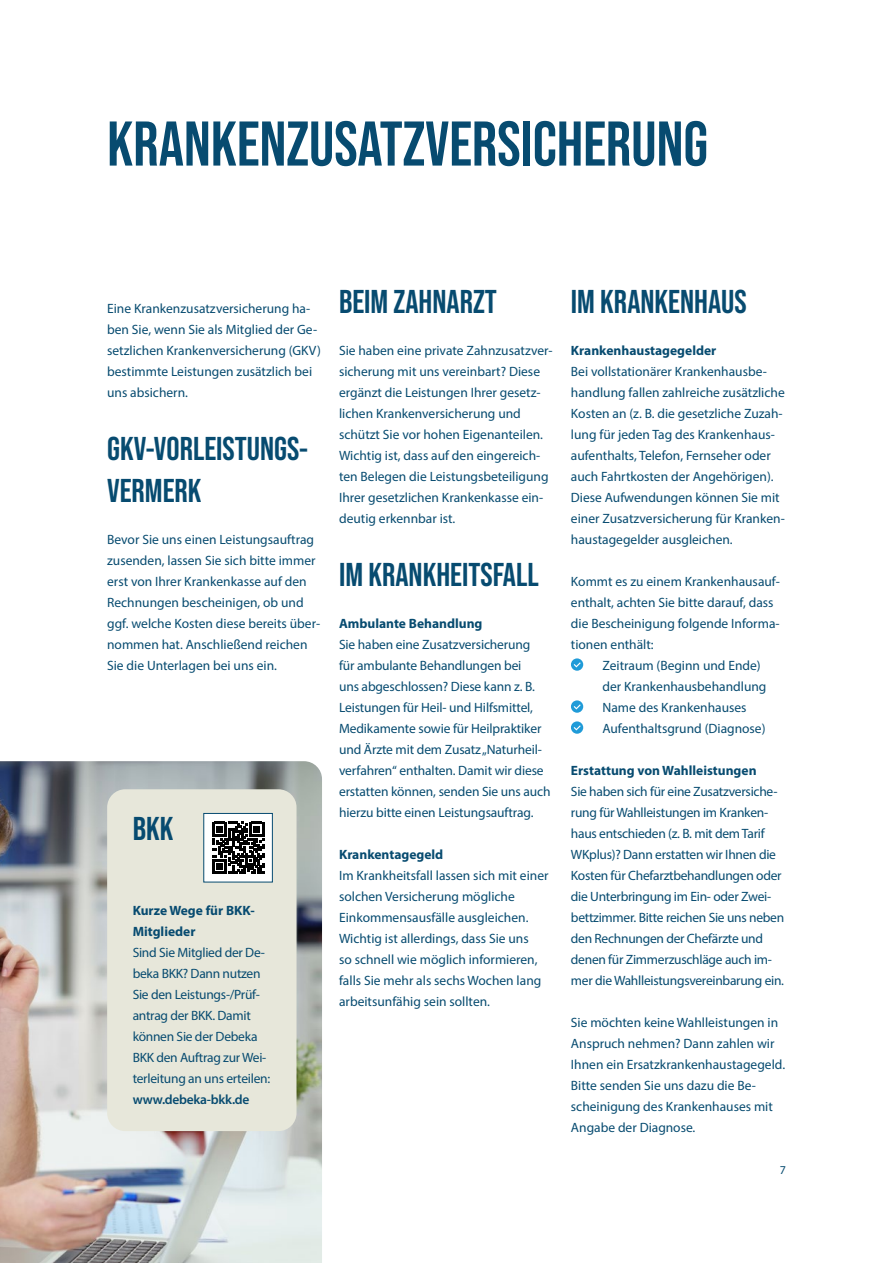
<style>
.page{position:relative;width:893px;height:1263px;background:#fff}
.page>*{position:absolute;margin:0;border:0;box-sizing:border-box;transform-origin:0 0}
.t1{font:700 63px "Bebas Neue Pro";color:#074b70}
.t2{font:700 33px/42px "Bebas Neue Pro";color:#074b70}
.t3{font:13.5px/21px "Myriad Pro";color:#074b70}
.t4{font:13.5px/21px "Myriad Pro";letter-spacing:-.02em;color:#074b70}
.t5{font:700 13.5px/21px "Myriad Pro";color:#074b70}
.t6{font:600 13.5px "Myriad Pro";letter-spacing:-.02em;color:#074b70}
.t7{font:12px "Myriad Pro";color:#074b70}
</style>
<div class="page">
<img style="left:0;top:761px;width:322px;height:502px">
<svg style="left:571px;top:658px;width:12px;height:13px"></svg>
<svg style="left:571px;top:700px;width:12px;height:13px"></svg>
<svg style="left:571px;top:721px;width:12px;height:13px"></svg>
<div style="left:107px;top:789px;width:190px;height:342px;background:#e7e7da;border-radius:18px"></div>
<div style="left:204px;top:813px;width:68px;height:69px;background:#fff"></div>
<svg style="left:212px;top:822px;width:52px;height:52px"></svg>
<div style="left:204px;top:813px;width:69px;height:69px;border:1px solid #074b70"></div>
<h1 class="t1" style="left:107px;top:108px;width:602px">KRANKENZUSATZVERSICHERUNG</h1>
<p class="t3" style="left:107px;top:297px;width:215px">Eine Krankenzusatzversicherung ha&shy;ben Sie, wenn Sie als Mitglied der Ge&shy;setzlichen Krankenversicherung (GKV) bestimmte Leistungen zusätzlich bei uns absichern.</p>
<h2 class="t2" style="left:107px;top:427px;width:202px">GKV-VORLEISTUNGS-<br>VERMERK</h2>
<p class="t3" style="left:107px;top:528px;width:215px">Bevor Sie uns einen Leistungsauftrag zusenden, lassen Sie sich bitte immer erst von Ihrer Krankenkasse auf den Rechnungen bescheinigen, ob und ggf. welche Kosten diese bereits über&shy;nommen hat. Anschließend reichen Sie die Unterlagen bei uns ein.</p>
<h2 class="t2" style="left:133px;top:807px;width:42px">BKK</h2>
<p class="t5" style="left:133px;top:899px;width:124px">Kurze Wege für BKK-<br>Mitglieder</p>
<p class="t4" style="left:133px;top:942px;width:139px">Sind Sie Mitglied der De&shy;beka BKK? Dann nutzen<br>Sie den Leistungs-/Prüf&shy;antrag der BKK. Damit können Sie der Debeka<br>BKK den Auftrag zur Wei&shy;terleitung an uns erteilen:</p>
<p class="t6" style="left:133px;top:1091px;width:118px">www.debeka-bkk.de</p>
<h2 class="t2" style="left:339px;top:280px;width:159px">BEIM ZAHNARZT</h2>
<p class="t3" style="left:339px;top:339px;width:215px">Sie haben eine private Zahnzusatzver&shy;sicherung mit uns vereinbart? Diese ergänzt die Leistungen Ihrer gesetz&shy;lichen Krankenversicherung und schützt Sie vor hohen Eigenanteilen.<br>Wichtig ist, dass auf den eingereich&shy;ten Belegen die Leistungsbeteiligung Ihrer gesetzlichen Krankenkasse ein&shy;deutig erkennbar ist.</p>
<h2 class="t2" style="left:339px;top:553px;width:201px">IM KRANKHEITSFALL</h2>
<p class="t5" style="left:339px;top:612px;width:145px">Ambulante Behandlung</p>
<p class="t3" style="left:339px;top:633px;width:213px">Sie haben eine Zusatzversicherung<br>für ambulante Behandlungen bei<br>uns abgeschlossen? Diese kann z. B.<br>Leistungen für Heil- und Hilfsmittel, Medikamente sowie für Heilpraktiker und Ärzte mit dem Zusatz „Naturheil&shy;verfahren“ enthalten. Damit wir diese erstatten können, senden Sie uns auch hierzu bitte einen Leistungsauftrag.</p>
<p class="t5" style="left:339px;top:843px;width:106px">Krankentagegeld</p>
<p class="t3" style="left:339px;top:864px;width:211px">Im Krankheitsfall lassen sich mit einer solchen Versicherung mögliche Einkommensausfälle ausgleichen.<br>Wichtig ist allerdings, dass Sie uns<br>so schnell wie möglich informieren, falls Sie mehr als sechs Wochen lang arbeitsunfähig sein sollten.</p>
<h2 class="t2" style="left:571px;top:280px;width:177px">IM KRANKENHAUS</h2>
<p class="t5" style="left:571px;top:339px;width:147px">Krankenhaustagegelder</p>
<p class="t3" style="left:571px;top:360px;width:215px">Bei vollstationärer Krankenhausbe&shy;handlung fallen zahlreiche zusätzliche Kosten an (z. B. die gesetzliche Zuzah&shy;lung für jeden Tag des Krankenhaus&shy;aufenthalts, Telefon, Fernseher oder auch Fahrtkosten der Angehörigen).<br>Diese Aufwendungen können Sie mit einer Zusatzversicherung für Kranken&shy;haustagegelder ausgleichen.</p>
<p class="t3" style="left:571px;top:570px;width:211px">Kommt es zu einem Krankenhausauf&shy;enthalt, achten Sie bitte darauf, dass die Bescheinigung folgende Informa&shy;tionen enthält:</p>
<p class="t3" style="left:602px;top:654px;width:166px">Zeitraum (Beginn und Ende) der Krankenhausbehandlung<br>Name des Krankenhauses<br>Aufenthaltsgrund (Diagnose)</p>
<p class="t5" style="left:571px;top:759px;width:187px">Erstattung von Wahlleistungen</p>
<p class="t4" style="left:571px;top:780px;width:215px">Sie haben sich für eine Zusatzversiche&shy;rung für Wahlleistungen im Kranken&shy;haus entschieden (z. B. mit dem Tarif WKplus)? Dann erstatten wir Ihnen die Kosten für Chefarztbehandlungen oder die Unterbringung im Ein- oder Zwei&shy;bettzimmer. Bitte reichen Sie uns neben den Rechnungen der Chefärzte und denen für Zimmerzuschläge auch im&shy;mer die Wahlleistungsvereinbarung ein.</p>
<p class="t3" style="left:571px;top:1011px;width:216px">Sie möchten keine Wahlleistungen in Anspruch nehmen? Dann zahlen wir Ihnen ein Ersatzkrankenhaustagegeld.<br>Bitte senden Sie uns dazu die Be&shy;scheinigung des Krankenhauses mit Angabe der Diagnose.</p>
<p class="t7" style="left:780px;top:1163px;width:8px">7</p>
</div>
